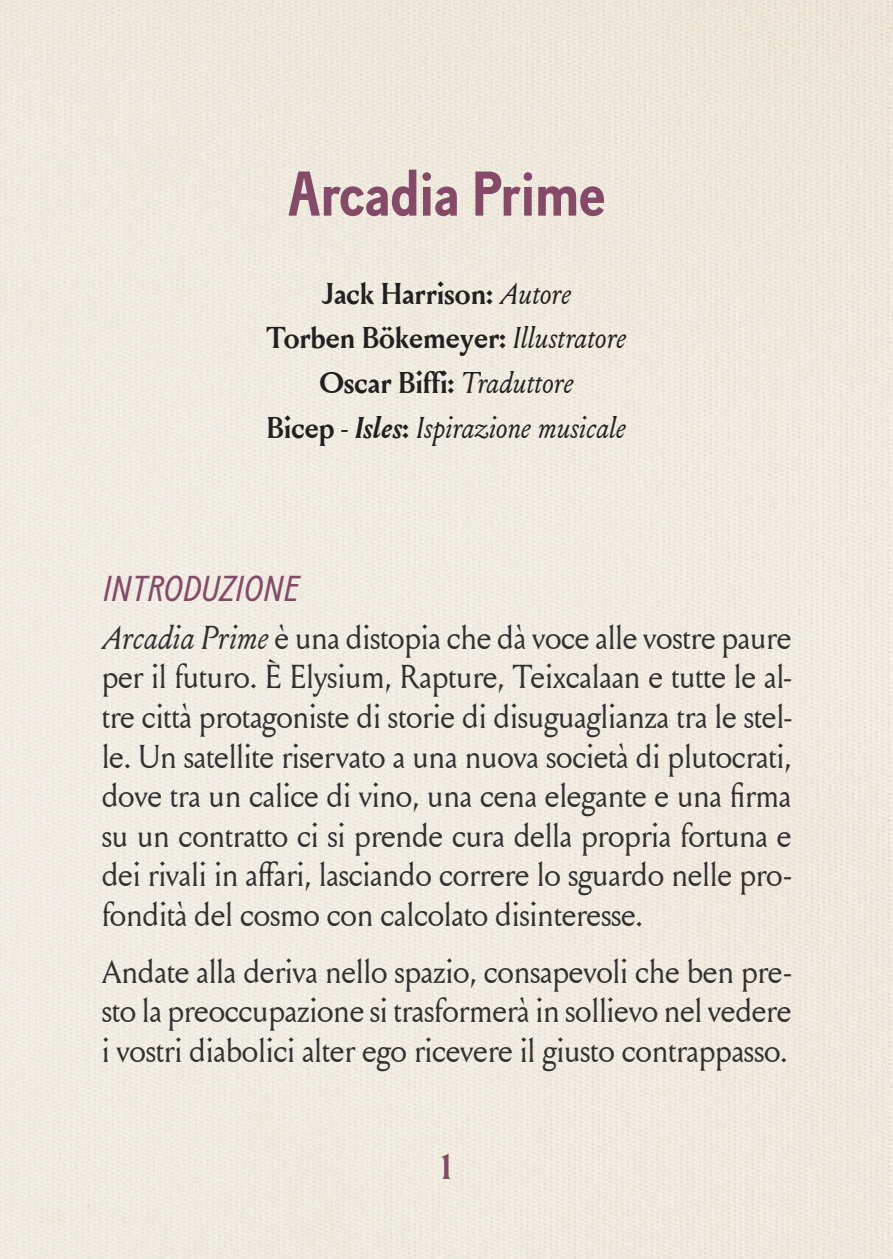
<style>
.page{position:relative;width:893px;height:1259px;background:#fff}
.page>*{position:absolute;margin:0;border:0;box-sizing:border-box;transform-origin:0 0}
.t1{font:700 63px "Baton";color:#864a69}
.t2{font:italic 36px "Baton";letter-spacing:.01em;color:#864a69}
.t3{font:700 36px "Louize Display";color:#864a69}
.t4{font:33px/39.6px "Louize Display";letter-spacing:.01em;color:#312f30;text-align:justify}
.t5{font:italic 30px/44.4px "Louize Display";letter-spacing:.02em;color:#231f20;text-align:center}
.s1{font-weight:700;font-style:normal}
.s2{font-weight:700}
.s3{font-style:italic}
</style>
<div class="page">
<img style="left:0;top:0;width:893px;height:1259px">
<h1 class="t1" style="left:288px;top:157px;width:319px">Arcadia Prime</h1>
<p class="t5" style="left:267px;top:270px;width:361px"><span class="s1">Jack Harrison:</span> Autore<br><span class="s1">Torben Bökemeyer:</span> Illustratore<br><span class="s1">Oscar Biffi:</span> Traduttore<br><span class="s1">Bicep</span> - <span class="s2">Isles</span><span class="s1">:</span> Ispirazione musicale</p>
<p class="t2" style="left:102px;top:567px;width:198px">INTRODUZIONE</p>
<p class="t4" style="left:102px;top:616px;width:691px"><span class="s3">Arcadia Prime</span> è una distopia che dà voce alle vostre paure per il futuro. È Elysium, Rapture, Teixcalaan e tutte le al&shy;tre città protagoniste di storie di disuguaglianza tra le stel&shy;le. Un satellite riservato a una nuova società di plutocrati, dove tra un calice di vino, una cena elegante e una firma su un contratto ci si prende cura della propria fortuna e dei rivali in affari, lasciando correre lo sguardo nelle pro&shy;fondità del cosmo con calcolato disinteresse.</p>
<p class="t4" style="left:102px;top:950px;width:691px">Andate alla deriva nello spazio, consapevoli che ben pre&shy;sto la preoccupazione si trasformerà in sollievo nel vedere i vostri diabolici alter ego ricevere il giusto contrappasso.</p>
<p class="t3" style="left:437px;top:1138px;width:19px">1</p>
</div>
